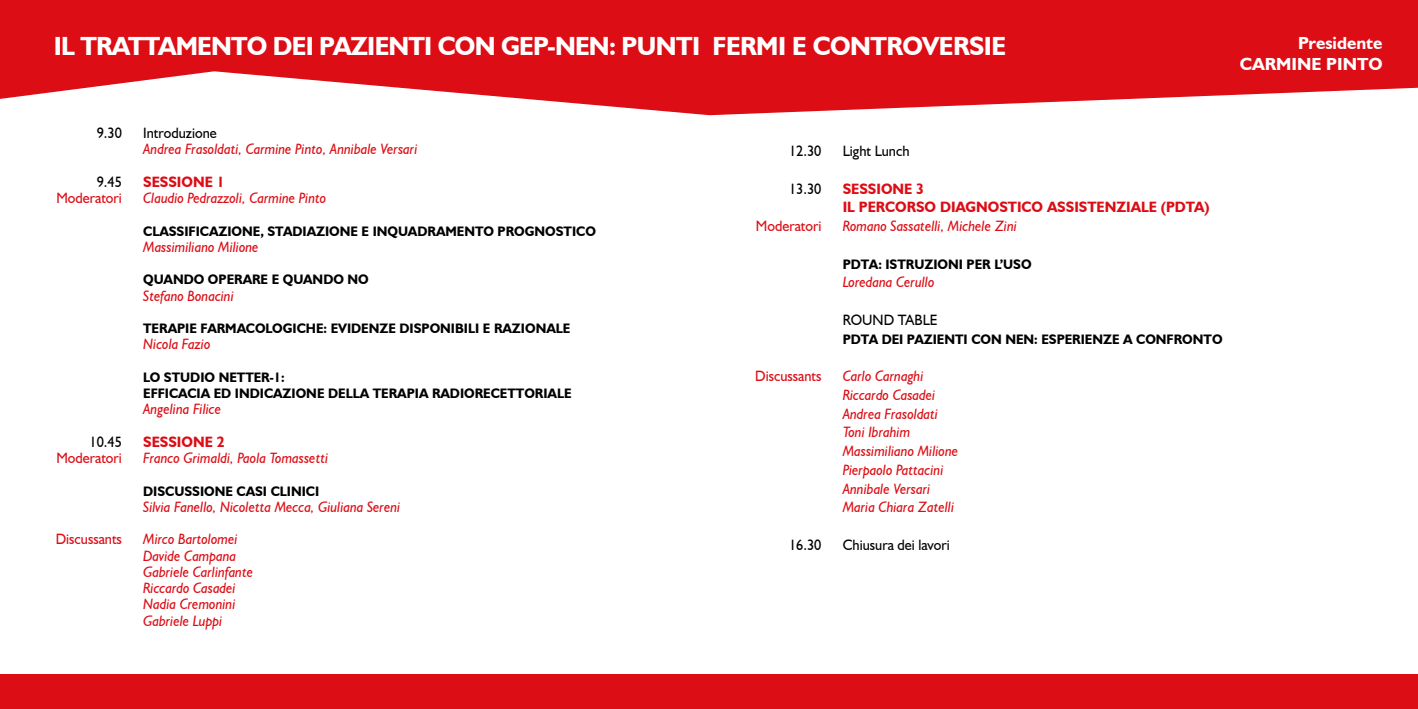
<style>
.page{position:relative;width:1418px;height:709px;background:#fff}
.page>*{position:absolute;margin:0;border:0;box-sizing:border-box;transform-origin:0 0}
.t1{font:700 26.25px "Humanist 521 BT";letter-spacing:-.03em;color:#fff}
.t2{font:700 17.5px "Humanist 521 BT";color:#fff}
.t3{font:italic 15px/18.8px "Humanist 521 BT";color:#dc0d15;scale:.95 1}
.t4{font:15px "Humanist 521 BT";color:#000;scale:.95 1}
.t5{font:700 15px/18.8px "Humanist 521 BT";color:#dc0d15;scale:.95 1}
.t6{font:15px "Humanist 521 BT";color:#dc0d15;scale:.95 1}
.t7{font:700 13.75px/16.2px "Humanist 521 BT";color:#000;scale:.95 1}
</style>
<div class="page">
<svg style="left:0;top:0;width:1417px;height:115px;fill:#dc0d15"></svg>
<div style="left:0;top:674px;width:1417px;height:35px;background:#dc0d15"></div>
<h1 class="t1" style="left:54px;top:30px;width:141px">IL TRATTAMEN</h1>
<h1 class="t1" style="left:231px;top:30px;width:510px">TO DEI PAZIENTI CON GEP-NEN: PUNTI FERMI</h1>
<h1 class="t1" style="left:792px;top:30px;width:112px">E CONTROVER</h1>
<h1 class="t1" style="left:969px;top:30px;width:26px">SIE</h1>
<p class="t2" style="left:1297px;top:32px;width:86px">PRESIDENTE</p>
<p class="t2" style="left:1239px;top:53px;width:37px">CARMINE</p>
<p class="t2" style="left:1326px;top:53px;width:53px">PINTO</p>
<p class="t4" style="left:97px;top:124px;width:28px">9.30</p>
<p class="t4" style="left:143px;top:124px;width:79px">Introduzione</p>
<p class="t3" style="left:143px;top:139px;width:290px">Andrea Frasoldati, Carmine Pinto, Annibale Versari</p>
<p class="t4" style="left:97px;top:172px;width:28px">9.45</p>
<p class="t5" style="left:143px;top:172px;width:46px">SESSIONE</p>
<p class="t5" style="left:217px;top:172px;width:10px">1</p>
<p class="t6" style="left:56px;top:189px;width:70px">Moderatori</p>
<p class="t3" style="left:143px;top:188px;width:194px">Claudio Pedrazzoli, Carmine Pinto</p>
<p class="t7" style="left:143px;top:222px;width:98px">CLASSIFICAZIONE</p>
<p class="t7" style="left:260px;top:222px;width:78px">, STADIAZIONE</p>
<p class="t7" style="left:361px;top:222px;width:99px">E IN QUADRAMEN</p>
<p class="t7" style="left:475px;top:222px;width:35px">TO PROGNO</p>
<p class="t7" style="left:556px;top:222px;width:40px">STICO</p>
<p class="t3" style="left:143px;top:237px;width:123px">Massimiliano Milione</p>
<p class="t7" style="left:143px;top:271px;width:227px">QUAN DO OPERARE E QUAN DO NO</p>
<p class="t3" style="left:143px;top:286px;width:97px">Stefano Bonacini</p>
<p class="t7" style="left:143px;top:320px;width:311px">TERAPIE FARMACOLOGICHE: EVI DENZE DISPONIBI</p>
<p class="t7" style="left:468px;top:320px;width:65px">LI E RAZION</p>
<p class="t7" style="left:546px;top:320px;width:25px">ALE</p>
<p class="t3" style="left:143px;top:334px;width:72px">Nicola Fazio</p>
<p class="t7" style="left:143px;top:369px;width:166px">LO STUDIO NETTER-1:<br>EFFICACIA ED INDICAZIONE</p>
<p class="t7" style="left:328px;top:385px;width:148px">DELLA TERAPIA RADIORE</p>
<p class="t7" style="left:491px;top:385px;width:85px">CETTORIALE</p>
<p class="t3" style="left:143px;top:399px;width:84px">Angelina Filice</p>
<p class="t4" style="left:90px;top:432px;width:36px">10.45</p>
<p class="t5" style="left:143px;top:432px;width:46px">SESSIONE</p>
<p class="t5" style="left:217px;top:432px;width:10px">2</p>
<p class="t6" style="left:56px;top:449px;width:70px">Moderatori</p>
<p class="t3" style="left:143px;top:448px;width:196px">Franco Grimaldi, Paola Tomassetti</p>
<p class="t7" style="left:143px;top:482px;width:70px">DISCUSSIONE</p>
<p class="t7" style="left:236px;top:482px;width:87px">CASI CLINICI</p>
<p class="t3" style="left:143px;top:497px;width:272px">Silvia Fanello, Nicoletta Mecca, Giuliana Sereni</p>
<p class="t6" style="left:53px;top:530px;width:74px">D iscussants</p>
<p class="t3" style="left:143px;top:531px;width:117px;line-height:16.2px">Mirco Bartolomei<br>Davide Campana<br>Gabriele Carlinfante<br>Riccardo Casadei<br>Nadia Cremonini<br>Gabriele Luppi</p>
<p class="t4" style="left:789px;top:142px;width:36px">12.30</p>
<p class="t4" style="left:842px;top:142px;width:72px">Light Lunch</p>
<p class="t4" style="left:789px;top:179px;width:36px">13.30</p>
<p class="t5" style="left:842px;top:179px;width:46px">SESSIONE</p>
<p class="t5" style="left:842px;top:179px;width:142px;text-indent:74px">3<br>IL PERCORSO DIAGNO</p>
<p class="t5" style="left:999px;top:197px;width:187px">STICO ASSISTENZIALE (PDTA</p>
<p class="t5" style="left:1204px;top:197px;width:7px">)</p>
<p class="t6" style="left:756px;top:217px;width:70px">Moderatori</p>
<p class="t3" style="left:842px;top:216px;width:185px">Romano Sassatelli, Michele Zini</p>
<p class="t7" style="left:821px;top:255px;width:13px">PDTA</p>
<p class="t7" style="left:878px;top:255px;width:67px">: ISTRUZIONI</p>
<p class="t7" style="left:966px;top:255px;width:67px">PER L’USO</p>
<p class="t3" style="left:842px;top:272px;width:98px">Loredana Cerullo</p>
<p class="t4" style="left:842px;top:310px;width:101px">Rou nd Table</p>
<p class="t7" style="left:752px;top:330px;width:24px">PDTA</p>
<p class="t7" style="left:881px;top:330px;width:202px">DEI PAZIENTI CON NEN: ESPERIEN</p>
<p class="t7" style="left:1103px;top:330px;width:86px">ZE A CON FRON</p>
<p class="t7" style="left:1203px;top:330px;width:18px">TO</p>
<p class="t6" style="left:755px;top:367px;width:71px">Discussants</p>
<p class="t3" style="left:842px;top:366px;width:123px">Carlo Carnaghi<br>Riccardo Casadei<br>Andrea Frasoldati<br>Toni Ibrahim<br>Massimiliano Milione<br>Pierpaolo Pattacini<br>Annibale Versari<br>Maria Chiara Zatelli</p>
<p class="t4" style="left:789px;top:535px;width:171px">16.30 Chiusura dei lavori</p>
</div>
